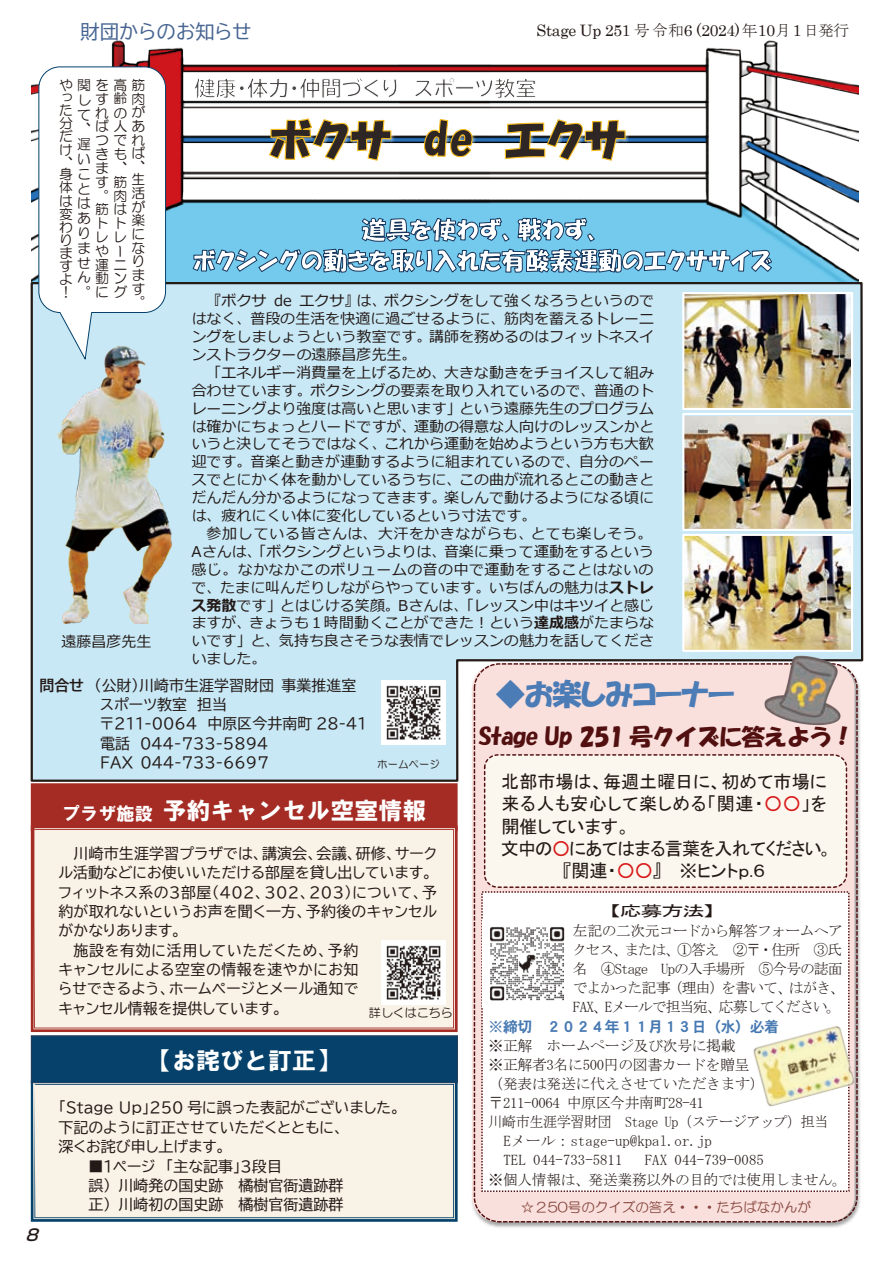
<style>
.page{position:relative;width:893px;height:1263px;background:#fff}
.page>*{position:absolute;margin:0;border:0;box-sizing:border-box;transform-origin:0 0}
.t1{font:30px "HGP Soei Kakupoptai";letter-spacing:-.03em;color:#4c7cb6}
.t2{font:23.85px "HGS Soei Kakugothic UB";color:#fff}
.t3{font:23.25px "HGS Soei Kakupoptai";letter-spacing:-.06em;color:#520f0f;scale:1.04 1}
.t4{font:19.5px "BIZ UDP Gothic";color:#476592}
.t5{font:18px "MS P Gothic";color:#231916}
.t6{font:18px "MS P Gothic";letter-spacing:-.035em;color:#231916}
.t7{font:18px "MS P Gothic";letter-spacing:.035em;color:#231916}
.t8{font:18px "HGS Soei Kakugothic UB";color:#fff}
.t9{font:italic 500 15.9px "Shin Go Pr 5";color:#231916}
.t10{font:15.75px "Century";letter-spacing:-.02em;color:#231916}
.t11{font:14.85px/17.9px "Meiryo";color:#231916;text-align:justify}
.t12{font:14.85px/19.4px "BIZ UDP Gothic";letter-spacing:.01em;color:#231916}
.t13{font:14.85px/19.2px "MS Mincho";letter-spacing:-.025em;color:#231916}
.t14{font:14.85px/19.2px "MS Mincho";letter-spacing:-.065em;color:#231916}
.t15{font:14.85px "BIZ UDP Gothic";letter-spacing:.03em;color:#231916}
.t16{font:14.85px "BIZ UDP Gothic";letter-spacing:.035em;color:#231916}
.t17{font:14.85px "DFHS Gothic W7 WINP RKSJ H";letter-spacing:-.025em;color:#4679b2}
.t18{font:14.85px "BIZ UDP Gothic";letter-spacing:.05em;color:#231916}
.t19{font:14.85px "BIZ UD Gothic";color:#231916}
.t20{font:14.55px "MS Gothic";color:#231916;scale:1.54 1}
.t21{font:13.8px/13.8px "HG Maru Gothic MPRO";color:#231916}
.t22{font:13.5px "HG Maru Gothic MPRO";color:#86443c}
.t23{font:12px "HG Maru Gothic MPRO";color:#231916}
.t24{font:10.35px "HG Maru Gothic MPRO";color:#231916}
.s1{font-family:"MS Mincho"}
.s2{font-weight:700}
.s3{font-family:"BIZ UDP Gothic Bold"}
.s4{font-family:"BIZ UD Gothic"}
.s5{color:#d81a19}
</style>
<div class="page">
<img style="left:472px;top:783px;width:388px;height:445px">
<div style="left:472px;top:664px;width:383px;height:558px;background:#f9e0dd;border-radius:25px"></div>
<div style="left:482px;top:892px;width:367px;height:299px;background:#fff"></div>
<div style="left:485px;top:755px;width:361px;height:132px;background:#fcf7ee;border-radius:13px"></div>
<div style="left:484px;top:754px;width:363px;height:134px;border:1px dashed #520f0f;border-radius:13px"></div>
<img style="left:31px;top:40px;width:827px;height:241px">
<svg style="left:30px;top:281px;width:834px;height:502px"></svg>
<img style="left:267px;top:117px;width:364px;height:49px">
<svg style="left:268px;top:117px;width:358px;height:45px"></svg>
<svg style="left:194px;top:77px;width:342px;height:22px"></svg>
<svg style="left:193px;top:214px;width:579px;height:66px"></svg>
<div style="left:31px;top:1083px;width:427px;height:139px;background:#f8f2e7"></div>
<div style="left:31px;top:1036px;width:426px;height:46px;background:#05416a"></div>
<div style="left:31px;top:1035px;width:427px;height:48px;border:1px solid #253f5f"></div>
<div style="left:31px;top:784px;width:426px;height:47px;background:#a52c24"></div>
<div style="left:31px;top:783px;width:427px;height:48px;border:1px solid #a52c24"></div>
<div style="left:31px;top:825px;width:427px;height:207px;background:#f8f2e7"></div>
<svg style="left:38px;top:66px;width:128px;height:295px"></svg>
<img style="left:490px;top:927px;width:75px;height:74px">
<img style="left:753px;top:1021px;width:107px;height:89px">
<img style="left:381px;top:681px;width:64px;height:64px">
<img style="left:381px;top:941px;width:64px;height:64px">
<img style="left:39px;top:329px;width:153px;height:295px">
<img style="left:685px;top:295px;width:165px;height:112px">
<div style="left:682px;top:292px;width:171px;height:118px;border:2px solid #fff"></div>
<img style="left:685px;top:416px;width:165px;height:112px">
<div style="left:682px;top:413px;width:171px;height:118px;border:2px solid #fff"></div>
<img style="left:685px;top:537px;width:165px;height:112px">
<div style="left:682px;top:534px;width:171px;height:118px;border:2px solid #fff"></div>
<img style="left:760px;top:641px;width:90px;height:89px">
<h3 class="t4" style="left:80px;top:21px;width:173px">財団からのお知らせ</h3>
<p class="t10" style="left:537px;top:17px;width:314px">Stage Up 251 <span class="s1">号令和</span>6 (2024)<span class="s1">年</span>10<span class="s1">月</span>1<span class="s1">日発行</span></p>
<p class="t21" style="left:59px;top:78px;width:88px;text-align:right">や関を高筋っしす齢肉れのが<br>ば人あ<br>つでれ<br>きもば<br>ま、、</p>
<p class="t21" style="left:131px;top:172px;width:15px">生活が楽になります。</p>
<p class="t21" style="left:59px;top:104px;width:15px;line-height:13.2px;text-align:justify">た分だけ、</p>
<p class="t21" style="left:59px;top:167px;width:32px">身こ体と</p>
<p class="t21" style="left:59px;top:194px;width:15px;line-height:13.2px;text-align:justify">は変わります</p>
<p class="t21" style="left:77px;top:107px;width:15px;line-height:14.9px;text-align:justify">て、遅い</p>
<p class="t21" style="left:77px;top:196px;width:15px">は</p>
<p class="t21" style="left:77px;top:211px;width:15px">あ</p>
<p class="t21" style="left:77px;top:226px;width:13px">り</p>
<p class="t21" style="left:77px;top:241px;width:14px">ま</p>
<p class="t21" style="left:77px;top:256px;width:15px">せ</p>
<p class="t21" style="left:59px;top:271px;width:69px">よん動ン</p>
<p class="t21" style="left:77px;top:285px;width:51px">。にグ</p>
<p class="t21" style="left:95px;top:175px;width:33px">す筋。肉筋はトトレレやー運ニ</p>
<p class="t21" style="left:59px;top:285px;width:9px">！</p>
<p class="t11" style="left:62px;top:633px;width:91px">遠藤昌彦先生</p>
<p class="t11" style="left:192px;top:293px;width:464px;text-indent:15px">『ボクサ de エクサ』は、ボクシングをして強くなろうというのではなく、普段の生活を快適に過ごせるように、筋肉を蓄えるトレーニングをしましょうという教室です。講師を務めるのはフィットネスインストラクターの遠藤昌彦先生。</p>
<p class="t11" style="left:192px;top:364px;width:464px;text-indent:15px">「エネルギー消費量を上げるため、大きな動きをチョイスして組み合わせています。ボクシングの要素を取り入れているので、普通のトレーニングより強度は高いと思います」という遠藤先生のプログラムは確かにちょっとハードですが、運動の得意な人向けのレッスンかというと決してそうではなく、これから運動を始めようという方も大歓迎です。音楽と動きが連動するように組まれているので、自分のペースでとにかく体を動かしているうちに、この曲が流れるとこの動きとだんだん分かるようになってきます。楽しんで動けるようになる頃には、疲れにくい体に変化しているという寸法です。</p>
<p class="t11" style="left:192px;top:525px;width:464px;text-indent:15px">参加している皆さんは、大汗をかきながらも、とても楽しそう。Aさんは、「ボクシングというよりは、音楽に乗って運動をするという感じ。なかなかこのボリュームの音の中で運動をすることはないので、たまに叫んだりしながらやっています。いちばんの魅力は<span class="s2">ストレス発散</span>です」とはじける笑顔。Bさんは、「レッスン中はキツイと感じますが、きょうも１時間動くことができた︕という<span class="s2">達成感</span>がたまらないです」と、気持ち良さそうな表情でレッスンの魅力を話してくださいました。</p>
<p class="t12" style="left:99px;top:675px;width:269px;text-indent:-60px"><span class="s3">問合せ</span> （公財）川崎市生涯学習財団事業推進室スポーツ教室 担当<br>〒211-0064 中原区今井南町 28-41電話 044-733-5894<br>FAX 044-733-6697</p>
<p class="t24" style="left:377px;top:759px;width:64px">ホームページ</p>
<h2 class="t2" style="left:163px;top:798px;width:265px">予約キャンセル空室情報</h2>
<p class="t12" style="left:74px;top:843px;width:365px">川崎市生涯学習プラザでは、講演会、会議、研修、サーク</p>
<p class="t12" style="left:58px;top:863px;width:375px">ル活動などにお使いいただける部屋を貸し出しています。</p>
<p class="t15" style="left:58px;top:884px;width:380px">フィットネス系の３部屋（４０２、３０２、２０３）について、予</p>
<p class="t12" style="left:59px;top:901px;width:380px">約が取れないというお声を聞く一方、予約後のキャンセル</p>
<p class="t12" style="left:59px;top:921px;width:124px">がかなりあります。</p>
<p class="t18" style="left:74px;top:943px;width:286px">施設を有効に活用していただくため、予約</p>
<p class="t16" style="left:59px;top:962px;width:302px">キャンセルによる空室の情報を速やかにお知</p>
<p class="t12" style="left:59px;top:979px;width:301px">らせできるよう、ホームページとメール通知で</p>
<p class="t12" style="left:59px;top:998px;width:225px">キャンセル情報を提供しています。</p>
<p class="t23" style="left:369px;top:1007px;width:86px">詳しくはこちら</p>
<p class="t8" style="left:62px;top:804px;width:92px">プラザ施設</p>
<h2 class="t2" style="left:148px;top:1048px;width:193px">【お詫びと訂正】</h2>
<p class="t9" style="left:26px;top:1222px;width:20px">8</p>
<p class="t12" style="left:58px;top:1098px;width:343px">「Stage Up」250 号に誤った表記がございました。下記のように訂正させていただくとともに、<br>深くお詫び申し上げます。</p>
<p class="t12" style="left:89px;top:1156px;width:256px">■１ページ 「主な記事」３段目<br><span class="s4">誤）</span>川崎発の国史跡 橘樹官衙遺跡群</p>
<p class="t19" style="left:89px;top:1197px;width:256px">正）川崎初の国史跡 橘樹官衙遺跡群</p>
<h1 class="t1" style="left:496px;top:679px;width:241px">◆お楽しみコーナー</h1>
<h3 class="t3" style="left:478px;top:724px;width:364px">Stage Up 251 号クイズに答えよう！</h3>
<p class="t5" style="left:501px;top:772px;width:327px">北部市場は、毎週土曜日に、初めて市場に</p>
<p class="t7" style="left:501px;top:795px;width:327px">来る人も安心して楽しめる「関連・<span class="s5">○○</span>」を</p>
<p class="t5" style="left:501px;top:817px;width:130px">開催しています。</p>
<p class="t6" style="left:501px;top:839px;width:332px">文中の<span class="s5">○</span>にあてはまる言葉を入れてください。</p>
<p class="t5" style="left:562px;top:862px;width:205px">『関連・<span class="s5">○○</span>』 　※ヒントｐ.６</p>
<p class="t20" style="left:599px;top:903px;width:84px">【応募方法】</p>
<p class="t14" style="left:572px;top:921px;width:274px">左記の二次元コードから解答フォームへアクセス、または、①答え　②〒・住所　③氏名　④Stage Upの入手場所　⑤今号の誌面でよかった記事（理由）を書いて、はがき、<br>FAX、Eメールで担当宛、応募してください。</p>
<p class="t17" style="left:489px;top:1019px;width:292px">※締切　２０２４年１１月１３日（水）必着</p>
<p class="t13" style="left:489px;top:1036px;width:360px">※正解　ホームページ及び次号に掲載　　　　<br>※正解者3名に500円の図書カードを贈呈<br>（発表は発送に代えさせていただきます）<br>〒211-0064 中原区今井南町28-41　<br>川崎市生涯学習財団　Stage Up（ステージアップ）担当　Eメール：stage-up@kpal.or.jp<br>　TEL 044-733-5811 　FAX 044-739-0085<br>※個人情報は、発送業務以外の目的では使用しません。</p>
<p class="t22" style="left:521px;top:1200px;width:292px">☆２50号のクイズの答え・・・たちばなかんが</p>
</div>
